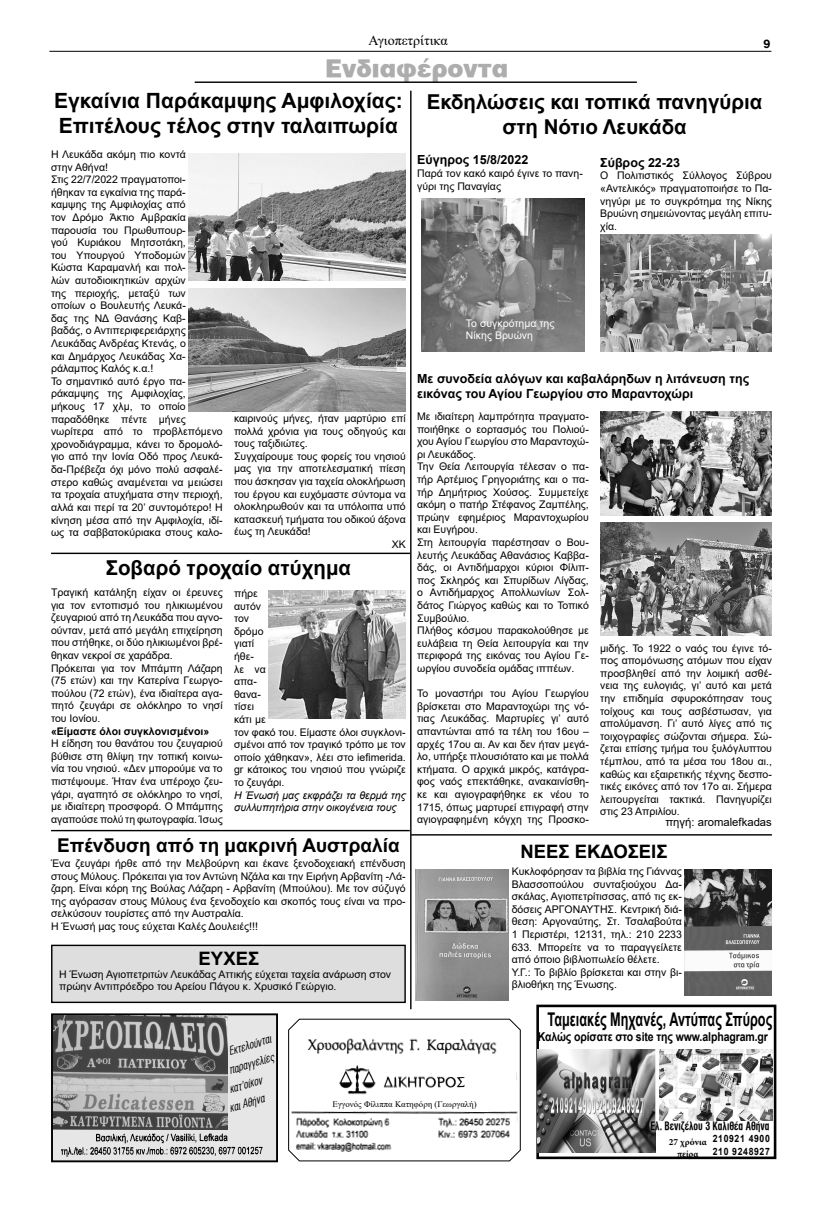
<style>
.page{position:relative;width:823px;height:1219px;background:#fff}
.page>*{position:absolute;margin:0;border:0;box-sizing:border-box;transform-origin:0 0}
.t1{font:900 24px "UB Helvetica";color:#adadad}
.t2{font:700 21px/25.2px "Arial";color:#000}
.t3{font:700 20.5px/24.6px "Arial";color:#000;text-align:center}
.t4{font:700 19px "Arial";color:#000}
.t5{font:700 18.9px "Arial";color:#000;scale:.67 1}
.t6{font:700 18.5px "Arial";color:#000}
.t7{font:14px "Times New Roman";color:#000}
.t8{font:700 12.5px/15px "Arial";color:#000}
.t9{font:700 12.2px "Arial";letter-spacing:-.01em;color:#000;scale:.86 1}
.t10{font:12px "UB Helvetica Bold";color:#000}
.t11{font:11.6px "UB Helvetica Cond Bold";color:#000;scale:.86 1}
.t12{font:italic 11.4px "UB Helvetica Cond";color:#000;scale:.85 1}
.t13{font:11.3px "Arial";color:#000}
.t14{font:10.5px/12.6px "Arial";color:#000}
.t15{font:italic 10.5px/12.6px "Arial";color:#000}
.t16{font:700 10.5px "Arial";color:#000}
.t17{font:10.5px/12.6px "Arial";color:#fff}
.t18{font:700 10.1px/12.1px "Arial";letter-spacing:.075em;color:#000;scale:.86 1}
.t19{font:700 9.4px/11.3px "Minion Pro";letter-spacing:.005em;color:#000;text-align:center}
.t20{font:8.5px "Times New Roman";color:#000}
</style>
<div class="page">
<div style="left:52px;top:945px;width:353px;height:57px;background:#dedede"></div>
<div style="left:51px;top:945px;width:354px;height:58px;border:1px solid #000"></div>
<hr style="left:194px;top:82px;width:442px;height:1px;background:#000">
<div style="left:536px;top:1005px;width:239px;height:154px;border:3px solid #000"></div>
<img style="left:654px;top:1049px;width:118px;height:71px">
<img style="left:537px;top:1049px;width:117px;height:104px">
<hr style="left:655px;top:1048px;width:3px;height:75px;background:#fff">
<hr style="left:49px;top:51px;width:722px;height:1px;background:#000">
<div style="left:52px;top:1014px;width:225px;height:147px;background:#e6e6e6"></div>
<div style="left:51px;top:1013px;width:227px;height:149px;border:2px solid #000"></div>
<img style="left:54px;top:1016px;width:173px;height:113px">
<img style="left:61px;top:1133px;width:202px;height:24px">
<svg style="left:288px;top:1027px;width:223px;height:135px"></svg>
<img style="left:291px;top:1018px;width:230px;height:142px">
<img style="left:188px;top:154px;width:217px;height:126px">
<img style="left:188px;top:288px;width:217px;height:123px">
<img style="left:684px;top:870px;width:87px;height:126px">
<img style="left:415px;top:869px;width:93px;height:131px">
<img style="left:421px;top:198px;width:163px;height:154px">
<img style="left:600px;top:235px;width:171px;height:117px">
<img style="left:600px;top:412px;width:170px;height:103px">
<img style="left:600px;top:522px;width:170px;height:114px">
<img style="left:268px;top:590px;width:137px;height:129px">
<hr style="left:410px;top:91px;width:1px;height:918px;background:#000">
<hr style="left:411px;top:834px;width:360px;height:2px;background:#000">
<hr style="left:51px;top:553px;width:359px;height:1px;background:#000">
<hr style="left:51px;top:830px;width:358px;height:1px;background:#000">
<h3 class="t7" style="left:368px;top:32px;width:81px">Αγιοπετρίτικα</h3>
<p class="t10" style="left:763px;top:36px;width:8px">9</p>
<h1 class="t1" style="left:325px;top:54px;width:184px">Ενδιαφέροντα</h1>
<h2 class="t2" style="left:54px;top:88px;width:350px">Εγκαίνια Παράκαμψης Αμφιλοχίας:<br>Επιτέλους τέλος στην ταλαιπωρία</h2>
<p class="t14" style="left:51px;top:148px;width:173px">Η Λευκάδα ακόμη πιο κοντά<br>στην Αθήνα!<br>Στις 22/7/2022 πραγματοποι-<br>ήθηκαν τα εγκαίνια της παρά&shy;καμψης της Αμφιλοχίας από<br>τον Δρόμο Άκτιο Αμβρακία παρουσία του Πρωθυπουρ-<br>γού Κυριάκου Μητσοτάκη,<br>του Υπουργού Υποδομών<br>Κώστα Καραμανλή και πολ-<br>λών αυτοδιοικητικών αρχών<br>της περιοχής, μεταξύ των οποίων ο Βουλευτής Λευκά-<br>δας της ΝΔ Θανάσης Καβ-<br>βαδάς, ο Αντιπεριφερειάρχης<br>Λευκάδας Ανδρέας Κτενάς, ο<br>και Δημάρχος Λευκάδας Χα&shy;ράλαμπος Καλός κ.α.!<br>Το σημαντικό αυτό έργο πα&shy;ράκαμψης της Αμφιλοχίας,<br>μήκους 17 χλμ, το οποίο παραδόθηκε πέντε μήνες νωρίτερα από το προβλεπόμενο χρονοδιάγραμμα, κάνει το δρομολό&shy;γιο από την Ιονία Οδό προς Λευκά&shy;δα-Πρέβεζα όχι μόνο πολύ ασφαλέ&shy;στερο καθώς αναμένεται να μειώσει τα τροχαία ατυχήματα στην περιοχή, αλλά και περί τα 20’ συντομότερο! Η κίνηση μέσα από την Αμφιλοχία, ιδί&shy;ως τα σαββατοκύριακα στους καλο-</p>
<p class="t14" style="left:234px;top:412px;width:173px">καιρινούς μήνες, ήταν μαρτύριο επί</p>
<p class="t14" style="left:234px;top:425px;width:173px">πολλά χρόνια για τους οδηγούς και</p>
<p class="t14" style="left:234px;top:437px;width:75px">τους ταξιδιώτες.</p>
<p class="t14" style="left:234px;top:450px;width:173px">Συγχαίρουμε τους φορείς του νησιού</p>
<p class="t14" style="left:234px;top:462px;width:173px">μας για την αποτελεσματική πίεση</p>
<p class="t14" style="left:234px;top:475px;width:173px">που άσκησαν για ταχεία ολοκλήρωση</p>
<p class="t14" style="left:234px;top:488px;width:173px">του έργου και ευχόμαστε σύντομα να</p>
<p class="t14" style="left:234px;top:500px;width:173px">ολοκληρωθούν και τα υπόλοιπα υπό</p>
<p class="t14" style="left:234px;top:513px;width:173px">κατασκευή τμήματα του οδικού άξονα</p>
<p class="t14" style="left:234px;top:525px;width:78px">έως τη Λευκάδα!</p>
<p class="t14" style="left:391px;top:538px;width:16px">ΧΚ</p>
<h3 class="t3" style="left:106px;top:555px;width:247px">Σοβαρό τροχαίο ατύχημα</h3>
<p class="t14" style="left:51px;top:586px;width:173px">Τραγική κατάληξη είχαν οι έρευνες για τον εντοπισμό του ηλικιωμένου ζευγαριού από τη Λευκάδα που αγνο&shy;ούνταν, μετά από μεγάλη επιχείρηση που στήθηκε, οι δύο ηλικιωμένοι βρέ&shy;θηκαν νεκροί σε χαράδρα.<br>Πρόκειται για τον Μπάμπη Λάζαρη (75 ετών) και την Κατερίνα Γεωργο&shy;πούλου (72 ετών), ένα ιδιαίτερα αγα&shy;πητό ζευγάρι σε ολόκληρο το νησί του Ιονίου.</p>
<p class="t16" style="left:51px;top:725px;width:160px">«Είμαστε όλοι συγκλονισμένοι»</p>
<p class="t14" style="left:51px;top:737px;width:173px;text-align:justify">Η είδηση του θανάτου του ζευγαριού βύθισε στη θλίψη την τοπική κοινω&shy;νία του νησιού. «Δεν μπορούμε να το πιστέψουμε. Ήταν ένα υπέροχο ζευ&shy;γάρι, αγαπητό σε ολόκληρο το νησί, με ιδιαίτερη προσφορά. Ο Μπάμπης αγαπούσε πολύ τη φωτογραφία. Ίσως</p>
<p class="t14" style="left:234px;top:587px;width:173px">πήρε<br>αυτόν<br>τον<br>δρόμο<br>γιατί<br>ήθε-<br>λε να<br>απα-<br>θανα-<br>τίσει<br>κάτι με<br>τον φακό του. Είμαστε όλοι συγκλονι&shy;σμένοι από τον τραγικό τρόπο με τον οποίο χάθηκαν», λέει στο iefimerida. gr κάτοικος του νησιού που γνώριζε το ζευγάρι.</p>
<p class="t15" style="left:234px;top:789px;width:173px">Η Ένωσή μας εκφράζει τα θερμά της συλλυπητήρια στην οικογένεια τους</p>
<h3 class="t4" style="left:57px;top:834px;width:344px">Επένδυση από τη μακρινή Αυστραλία</h3>
<p class="t14" style="left:51px;top:857px;width:356px">Ένα ζευγάρι ήρθε από την Μελβούρνη και έκανε ξενοδοχειακή επένδυση στους Μύλους. Πρόκειται για τον Αντώνη Νζάλα και την Ειρήνη Αρβανίτη -Λά&shy;ζαρη. Είναι κόρη της Βούλας Λάζαρη - Αρβανίτη (Μπούλου). Με τον σύζυγό της αγόρασαν στους Μύλους ένα ξενοδοχείο και σκοπός τους είναι να προ&shy;σελκύσουν τουρίστες από την Αυστραλία.<br>Η Ένωσή μας τους εύχεται Καλές Δουλειές!!!</p>
<h3 class="t6" style="left:198px;top:948px;width:62px">ΕΥΧΕΣ</h3>
<p class="t14" style="left:59px;top:968px;width:333px">Η Ένωση Αγιοπετριτών Λευκάδας Αττικής εύχεται ταχεία ανάρωση στον πρώην Αντιπρόεδρο του Αρείου Πάγου κ. Χρυσικό Γεώργιο.</p>
<h3 class="t3" style="left:426px;top:89px;width:337px">Εκδηλώσεις και τοπικά πανηγύρια στη Νότιο Λευκάδα</h3>
<p class="t8" style="left:417px;top:153px;width:113px">Εύγηρος 15/8/2022</p>
<p class="t14" style="left:417px;top:167px;width:167px">Παρά τον κακό καιρό έγινε το πανη&shy;γύρι της Παναγίας</p>
<p class="t8" style="left:600px;top:155px;width:81px">Σύβρος 22-23</p>
<p class="t14" style="left:600px;top:170px;width:173px;text-align:justify">Ο Πολιτιστικός Σύλλογος Σύβρου «Αντελικός» πραγματοποιήσε το Πα&shy;νηγύρι με το συγκρότημα της Νίκης Βρυώνη σημειώνοντας μεγάλη επιτυ&shy;χία.</p>
<p class="t17" style="left:465px;top:317px;width:90px">Το συγκρότημα της<br>Νίκης Βρυώνη</p>
<p class="t8" style="left:417px;top:371px;width:333px">Με συνοδεία αλόγων και καβαλάρηδων η λιτάνευση της εικόνας του Αγίου Γεωργίου στο Μαραντοχώρι</p>
<p class="t14" style="left:417px;top:410px;width:173px">Με ιδιαίτερη λαμπρότητα πραγματο&shy;ποιήθηκε ο εορτασμός του Πολιού&shy;χου Αγίου Γεωργίου στο Μαραντοχώ&shy;ρι Λευκάδος.<br>Την Θεία Λειτουργία τέλεσαν ο πα&shy;τήρ Αρτέμιος Γρηγοριάτης και ο πα&shy;τήρ Δημήτριος Χούσος. Συμμετείχε ακόμη ο πατήρ Στέφανος Ζαμπέλης, πρώην εφημέριος Μαραντοχωρίου και Ευγήρου.<br>Στη λειτουργία παρέστησαν ο Βου&shy;λευτής Λευκάδας Αθανάσιος Καββα&shy;δάς, οι Αντιδήμαρχοι κύριοι Φίλιπ&shy;πος Σκληρός και Σπυρίδων Λίγδας, ο Αντιδήμαρχος Απολλωνίων Σολ&shy;δάτος Γιώργος καθώς και το Τοπικό<br>Συμβούλιο.<br>Πλήθος κόσμου παρακολούθησε με ευλάβεια τη Θεία λειτουργία και την περιφορά της εικόνας του Αγίου Γε&shy;ωργίου συνοδεία ομάδας ιππέων.</p>
<p class="t14" style="left:417px;top:687px;width:173px;text-align:justify">Το μοναστήρι του Αγίου Γεωργίου βρίσκεται στο Μαραντοχώρι της νό&shy;τιας Λευκάδας. Μαρτυρίες γι’ αυτό απαντώνται από τα τέλη του 16ου – αρχές 17ου αι. Αν και δεν ήταν μεγά&shy;λο, υπήρξε πλουσιότατο και με πολλά κτήματα. Ο αρχικά μικρός, κατάγρα&shy;φος ναός επεκτάθηκε, ανακαινίσθη&shy;κε και αγιογραφήθηκε εκ νέου το 1715, όπως μαρτυρεί επιγραφή στην αγιογραφημένη κόγχη της Προσκο-</p>
<p class="t14" style="left:600px;top:642px;width:173px;text-align:justify">μιδής. Το 1922 ο ναός του έγινε τό&shy;πος απομόνωσης ατόμων που είχαν προσβληθεί από την λοιμική ασθέ&shy;νεια της ευλογιάς, γι’ αυτό και μετά την επιδημία σφυροκόπησαν τους τοίχους και τους ασβέστωσαν, για απολύμανση. Γι’ αυτό λίγες από τις τοιχογραφίες σώζονται σήμερα. Σώ&shy;ζεται επίσης τμήμα του ξυλόγλυπτου τέμπλου, από τα μέσα του 18ου αι., καθώς και εξαιρετικής τέχνης δεσπο&shy;τικές εικόνες από τον 17ο αι. Σήμερα λειτουργείται τακτικά. Πανηγυρίζει στις 23 Απριλίου.</p>
<p class="t13" style="left:665px;top:816px;width:108px">πηγή: aromalefkadas</p>
<h3 class="t6" style="left:520px;top:842px;width:148px">ΝΕΕΣ ΕΚΔΟΣΕΙΣ</h3>
<p class="t14" style="left:511px;top:865px;width:172px">Κυκλοφόρησαν τα βιβλία της Γιάννας Βλασσοπούλου συνταξιούχου Δα&shy;σκάλας, Αγιοπετρίτισσας, από τις εκ&shy;δόσεις ΑΡΓΟΝΑΥΤΗΣ. Κεντρική διά&shy;θεση: Αργοναύτης, Στ. Τσαλαβούτα 1 Περιστέρι, 12131, τηλ.: 210 2233<br>633. Μπορείτε να το παραγγείλετε από όποιο βιβλιοπωλείο θέλετε.<br>Υ.Γ.: Το βιβλίο βρίσκεται και στην βι&shy;βλιοθήκη της Ένωσης.</p>
<p class="t12" style="left:227px;top:1045px;width:53px;rotate:-17deg">Εκτελούνται</p>
<p class="t12" style="left:227px;top:1064px;width:56px;rotate:-17deg">παραγγελίες</p>
<p class="t12" style="left:227px;top:1083px;width:41px;rotate:-17deg">κατ’οίκον</p>
<p class="t12" style="left:227px;top:1102px;width:44px;rotate:-17deg">και Αθήνα</p>
<p class="t20" style="left:332px;top:1099px;width:146px">Εγγονός Φίλιππα Κατηφόρη (Γεωργαλή)</p>
<h3 class="t5" style="left:547px;top:1009px;width:337px">Ταμειακές Μηχανές, Αντύπας Σπύρος</h3>
<p class="t9" style="left:537px;top:1030px;width:269px">Καλώς ορίσατε στο site της www.alphagram.gr</p>
<p class="t11" style="left:650px;top:1120px;width:140px">Ελ. Βενιζέλου 3 Καλιθέα Αθήνα</p>
<p class="t18" style="left:712px;top:1133px;width:68px">210921 4900<br>210 9248927</p>
<p class="t19" style="left:668px;top:1136px;width:39px">27 χρόνια πείρα</p>
</div>
